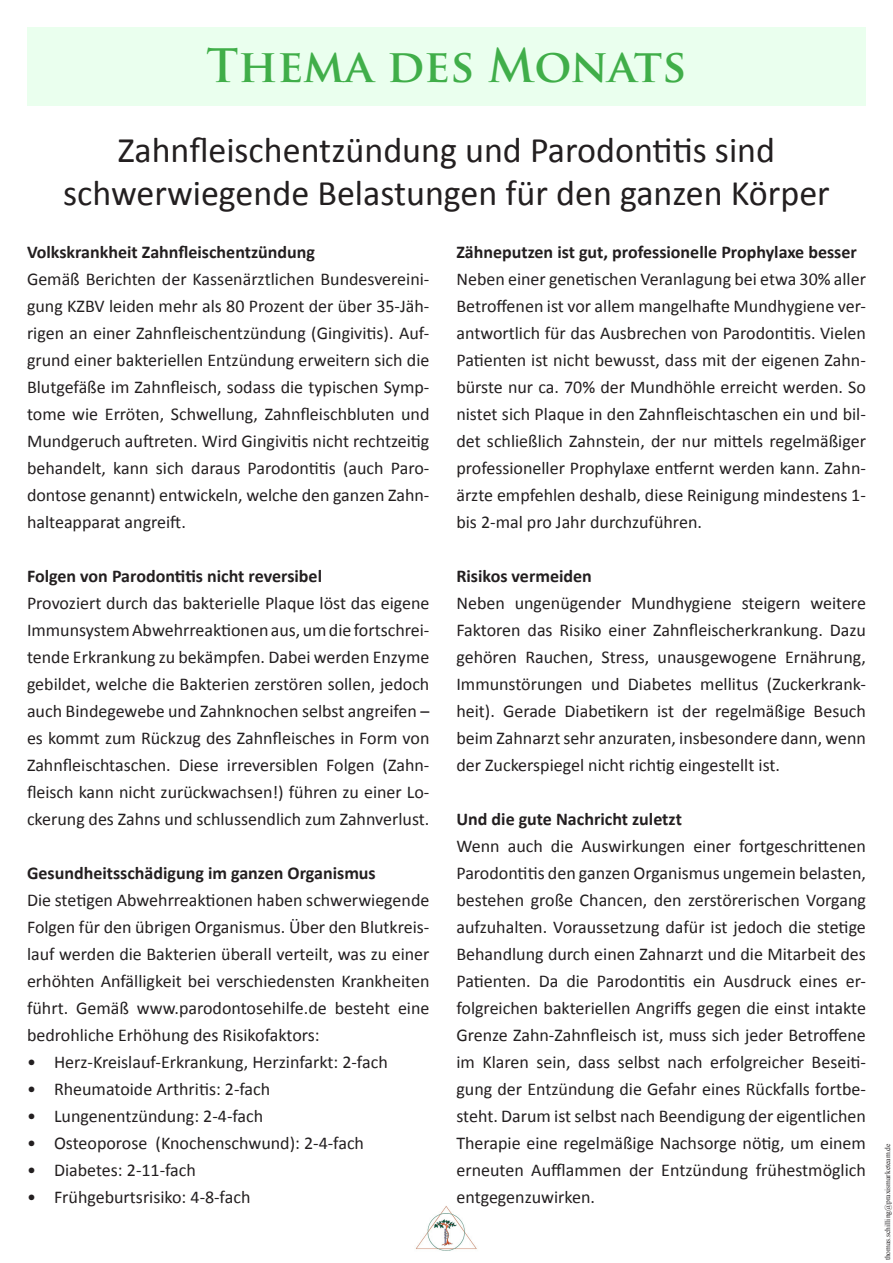
<style>
.page{position:relative;width:893px;height:1263px;background:#fff}
.page>*{position:absolute;margin:0;border:0;box-sizing:border-box;transform-origin:0 0}
.t1{font:700 45px "Trajan Pro";color:#40ae49}
.t2{font:36px "Calibri";color:#231f20}
.t3{font:18px/27px "Calibri";color:#231f20;text-align:justify}
.t4{font:700 18px "Calibri";color:#231f20}
.t5{font:7.5px "Times New Roman";color:#231f20}
</style>
<div class="page">
<div style="left:27px;top:27px;width:839px;height:78px;background:#eaffee"></div>
<img style="left:416px;top:1206px;width:61px;height:45px">
<p class="t1" style="left:206px;top:37px;width:482px">Thema des Monats</p>
<p class="t2" style="left:118px;top:127px;width:659px">Zahnfleischentzündung und Parodontitis sind</p>
<p class="t2" style="left:63px;top:170px;width:768px">schwerwiegende Belastungen für den ganzen Körper</p>
<p class="t4" style="left:27px;top:241px;width:290px">Volkskrankheit Zahnfleischentzündung</p>
<p class="t3" style="left:27px;top:266px;width:404px">Gemäß Berichten der Kassenärztlichen Bundesvereini&shy;gung KZBV leiden mehr als 80 Prozent der über 35-Jäh&shy;rigen an einer Zahnfleischentzündung (Gingivitis). Auf&shy;grund einer bakteriellen Entzündung erweitern sich die Blutgefäße im Zahnfleisch, sodass die typischen Symp&shy;tome wie Erröten, Schwellung, Zahnfleischbluten und Mundgeruch auftreten. Wird Gingivitis nicht rechtzeitig behandelt, kann sich daraus Parodontitis (auch Paro&shy;dontose genannt) entwickeln, welche den ganzen Zahn&shy;halteapparat angreift.</p>
<p class="t4" style="left:27px;top:565px;width:297px">Folgen von Parodontitis nicht reversibel</p>
<p class="t3" style="left:27px;top:590px;width:404px">Provoziert durch das bakterielle Plaque löst das eigene Immunsystem Abwehrreaktionen aus, um die fortschrei&shy;tende Erkrankung zu bekämpfen. Dabei werden Enzyme gebildet, welche die Bakterien zerstören sollen, jedoch auch Bindegewebe und Zahnknochen selbst angreifen – es kommt zum Rückzug des Zahnfleisches in Form von Zahnfleischtaschen. Diese irreversiblen Folgen (Zahn&shy;fleisch kann nicht zurückwachsen!) führen zu einer Lo&shy;ckerung des Zahns und schlussendlich zum Zahnverlust.</p>
<p class="t4" style="left:27px;top:862px;width:350px">Gesundheitsschädigung im ganzen Organismus</p>
<p class="t3" style="left:27px;top:887px;width:404px">Die stetigen Abwehrreaktionen haben schwerwiegende Folgen für den übrigen Organismus. Über den Blutkreis&shy;lauf werden die Bakterien überall verteilt, was zu einer erhöhten Anfälligkeit bei verschiedensten Krankheiten führt. Gemäß www.parodontosehilfe.de besteht eine bedrohliche Erhöhung des Risikofaktors:</p>
<p class="t3" style="left:27px;top:1049px;width:362px">• Herz-Kreislauf-Erkrankung, Herzinfarkt: 2-fach</p>
<p class="t3" style="left:27px;top:1076px;width:245px">• Rheumatoide Arthritis: 2-fach</p>
<p class="t3" style="left:27px;top:1103px;width:238px">• Lungenentzündung: 2-4-fach</p>
<p class="t3" style="left:27px;top:1130px;width:339px">• Osteoporose (Knochenschwund): 2-4-fach</p>
<p class="t3" style="left:27px;top:1157px;width:170px">• Diabetes: 2-11-fach</p>
<p class="t3" style="left:27px;top:1184px;width:225px">• Frühgeburtsrisiko: 4-8-fach</p>
<p class="t4" style="left:456px;top:241px;width:402px">Zähneputzen ist gut, professionelle Prophylaxe besser</p>
<p class="t3" style="left:456px;top:266px;width:411px">Neben einer genetischen Veranlagung bei etwa 30% aller Betroffenen ist vor allem mangelhafte Mundhygiene ver&shy;antwortlich für das Ausbrechen von Parodontitis. Vielen Patienten ist nicht bewusst, dass mit der eigenen Zahn&shy;bürste nur ca. 70% der Mundhöhle erreicht werden. So nistet sich Plaque in den Zahnfleischtaschen ein und bil&shy;det schließlich Zahnstein, der nur mittels regelmäßiger professioneller Prophylaxe entfernt werden kann. Zahn&shy;ärzte empfehlen deshalb, diese Reinigung mindestens 1- bis 2-mal pro Jahr durchzuführen.</p>
<p class="t4" style="left:456px;top:565px;width:137px">Risikos vermeiden</p>
<p class="t3" style="left:456px;top:590px;width:411px">Neben ungenügender Mundhygiene steigern weitere Faktoren das Risiko einer Zahnfleischerkrankung. Dazu gehören Rauchen, Stress, unausgewogene Ernährung, Immunstörungen und Diabetes mellitus (Zuckerkrank&shy;heit). Gerade Diabetikern ist der regelmäßige Besuch beim Zahnarzt sehr anzuraten, insbesondere dann, wenn der Zuckerspiegel nicht richtig eingestellt ist.</p>
<p class="t4" style="left:456px;top:808px;width:227px">Und die gute Nachricht zuletzt</p>
<p class="t3" style="left:456px;top:833px;width:411px">Wenn auch die Auswirkungen einer fortgeschrittenen Parodontitis den ganzen Organismus ungemein belasten, bestehen große Chancen, den zerstörerischen Vorgang aufzuhalten. Voraussetzung dafür ist jedoch die stetige Behandlung durch einen Zahnarzt und die Mitarbeit des Patienten. Da die Parodontitis ein Ausdruck eines er&shy;folgreichen bakteriellen Angriffs gegen die einst intakte Grenze Zahn-Zahnfleisch ist, muss sich jeder Betroffene im Klaren sein, dass selbst nach erfolgreicher Beseiti&shy;gung der Entzündung die Gefahr eines Rückfalls fortbe&shy;steht. Darum ist selbst nach Beendigung der eigentlichen Therapie eine regelmäßige Nachsorge nötig, um einem erneuten Aufflammen der Entzündung frühestmöglich entgegenzuwirken.</p>
<p class="t5" style="left:882px;top:1260px;width:118px;rotate:-90deg">thomas.schilling@praxismarketeam.de</p>
</div>
